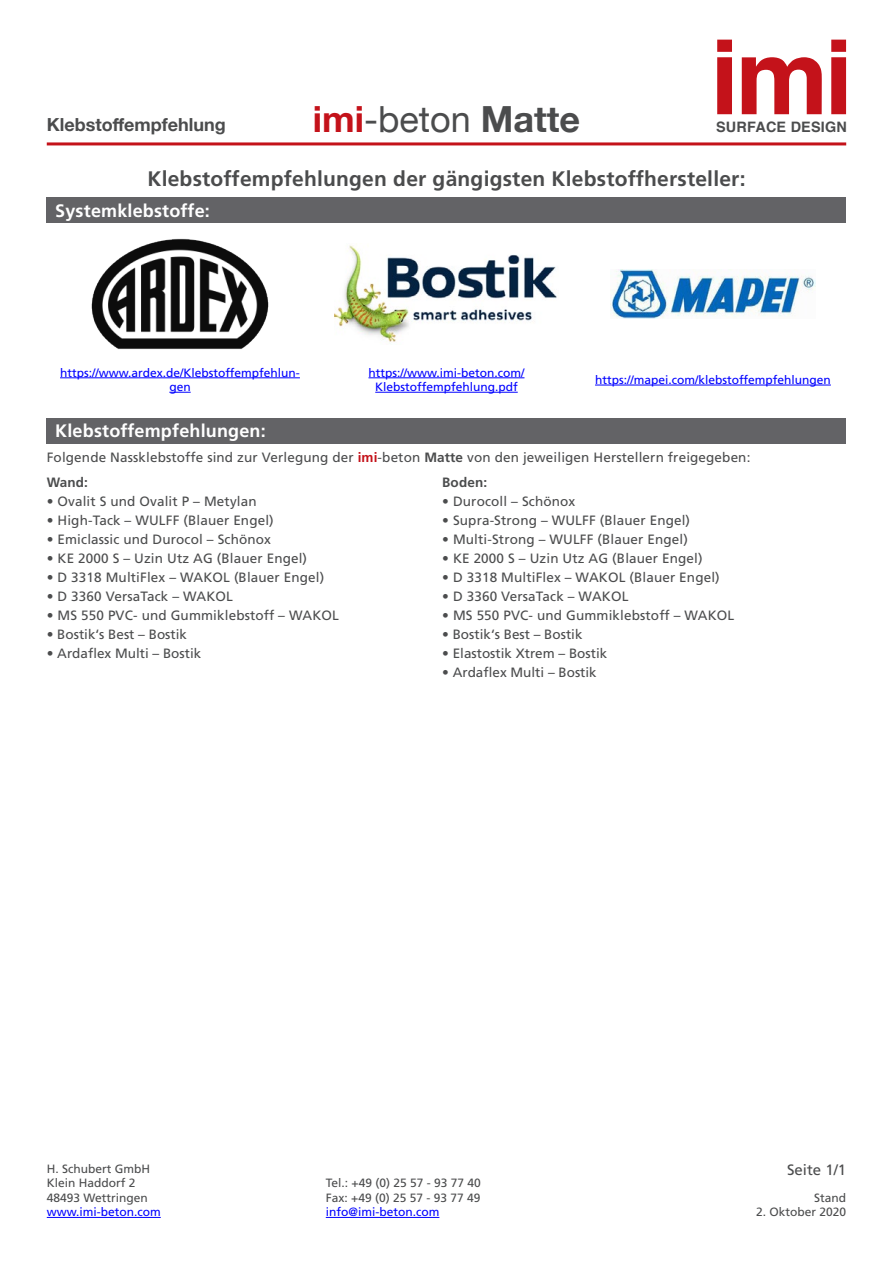
<style>
.page{position:relative;width:893px;height:1263px;background:#fff}
.page>*{position:absolute;margin:0;border:0;box-sizing:border-box;transform-origin:0 0}
.t1{font:36px "Helvetica Neue";color:#4b4c4d}
.t2{font:700 21px "Frutiger";letter-spacing:.01em;color:#4b4c4d}
.t3{font:700 18px "Frutiger";letter-spacing:.01em;color:#fff}
.t4{font:700 18px "Helvetica Neue";color:#4b4c4d}
.t5{font:15px "Frutiger";color:#4b4c4d}
.t6{font:700 14.4px "Helvetica";letter-spacing:.015em;color:#4b4c4d}
.t7{font:13.5px/25px "Frutiger";letter-spacing:.01em;color:#4b4c4d}
.t8{font:700 13.5px "Frutiger";letter-spacing:.01em;color:#4b4c4d}
.t9{font:12px/14.4px "Frutiger";color:#00f;text-align:center}
.t10{font:12px/14.4px "Frutiger";color:#4b4c4d}
.s1{font-weight:700;color:#c4121a}
.s2{font-weight:700}
.s3{font-style:inherit}
</style>
<div class="page">
<hr style="left:47px;top:1217px;width:114px;height:1px;background:#00f">
<hr style="left:326px;top:1217px;width:113px;height:1px;background:#00f">
<svg style="left:717px;top:40px;width:15px;height:74px"></svg>
<svg style="left:742px;top:57px;width:80px;height:57px"></svg>
<svg style="left:831px;top:40px;width:15px;height:74px"></svg>
<hr style="left:47px;top:142px;width:799px;height:3px;background:#c4121a">
<div style="left:47px;top:198px;width:799px;height:25px;background:#636366"></div>
<div style="left:47px;top:418px;width:799px;height:25px;background:#636366"></div>
<img style="left:91px;top:238px;width:178px;height:112px">
<img style="left:334px;top:245px;width:223px;height:98px">
<img style="left:611px;top:270px;width:204px;height:48px">
<hr style="left:60px;top:377px;width:240px;height:1px;background:#00f">
<svg style="left:169px;top:392px;width:22px;height:1px"></svg>
<hr style="left:368px;top:377px;width:156px;height:1px;background:#00f">
<hr style="left:375px;top:392px;width:143px;height:1px;background:#00f">
<hr style="left:595px;top:385px;width:236px;height:1px;background:#00f">
<h1 class="t1" style="left:313px;top:93px;width:269px"><span class="s1">imi</span>-beton <span class="s2">Matte</span></h1>
<h3 class="t4" style="left:47px;top:111px;width:181px">Klebstoffempfehlung</h3>
<p class="t6" style="left:716px;top:115px;width:132px">SURFACE DESIGN</p>
<h2 class="t2" style="left:147px;top:167px;width:599px">Klebstoffempfehlungen der gängigsten Klebstoffhersteller:</h2>
<h3 class="t3" style="left:55px;top:200px;width:156px">Systemklebstoffe:</h3>
<p class="t9" style="left:60px;top:365px;width:241px">https://www.ardex.de/Klebstoffempfehlun&shy;gen</p>
<p class="t9" style="left:368px;top:365px;width:158px">https://www.imi-beton.com/<br>Klebstoffempfehlung.pdf</p>
<p class="t9" style="left:595px;top:372px;width:237px">https://mapei.com/klebstoffempfehlungen</p>
<h3 class="t3" style="left:55px;top:420px;width:212px">Klebstoffempfehlungen:</h3>
<p class="t7" style="left:47px;top:445px;width:705px">Folgende Nassklebstoffe sind zur Verlegung der <span class="s1">imi</span>-beton <span class="s2">Matte</span> von den jeweiligen Herstellern freigegeben:<br><span class="s2">Wand:</span></p>
<p class="t8" style="left:442px;top:474px;width:46px">Boden:</p>
<p class="t7" style="left:47px;top:489px;width:211px">• Ovalit S und Ovalit P – Metylan</p>
<p class="t7" style="left:442px;top:489px;width:135px">• Durocoll – Schönox</p>
<p class="t7" style="left:47px;top:508px;width:228px">• High-Tack – WULFF (Blauer Engel)</p>
<p class="t7" style="left:442px;top:508px;width:249px">• Supra-Strong – WULFF (Blauer Engel)</p>
<p class="t7" style="left:47px;top:527px;width:226px">• Emiclassic und Durocol – Schönox</p>
<p class="t7" style="left:442px;top:527px;width:247px">• Multi-Strong – WULFF (Blauer Engel)</p>
<p class="t7" style="left:47px;top:546px;width:262px">• KE 2000 S – Uzin Utz AG (Blauer Engel)</p>
<p class="t7" style="left:442px;top:546px;width:262px">• KE 2000 S – Uzin Utz AG (Blauer Engel)</p>
<p class="t7" style="left:47px;top:565px;width:279px">• D 3318 MultiFlex – WAKOL (Blauer Engel)</p>
<p class="t7" style="left:442px;top:565px;width:279px">• D 3318 MultiFlex – WAKOL (Blauer Engel)</p>
<p class="t7" style="left:47px;top:584px;width:188px">• D 3360 VersaTack – WAKOL</p>
<p class="t7" style="left:442px;top:584px;width:188px">• D 3360 VersaTack – WAKOL</p>
<p class="t7" style="left:47px;top:603px;width:294px">• MS 550 PVC- und Gummiklebstoff – WAKOL</p>
<p class="t7" style="left:442px;top:603px;width:294px">• MS 550 PVC- und Gummiklebstoff – WAKOL</p>
<p class="t7" style="left:47px;top:622px;width:142px"><span class="s3">•</span> Bostik‘s Best – Bostik</p>
<p class="t7" style="left:442px;top:622px;width:142px"><span class="s3">•</span> Bostik‘s Best – Bostik</p>
<p class="t7" style="left:47px;top:641px;width:156px">• Ardaflex Multi – Bostik</p>
<p class="t7" style="left:442px;top:641px;width:167px"><span class="s3">•</span> Elastostik Xtrem – Bostik</p>
<p class="t7" style="left:442px;top:660px;width:156px">• Ardaflex Multi – Bostik</p>
<p class="t10" style="left:47px;top:1161px;width:105px">H. Schubert GmbH</p>
<p class="t5" style="left:787px;top:1160px;width:61px">Seite 1/1</p>
<p class="t10" style="left:47px;top:1176px;width:103px">Klein Haddorf 2<br>48493 Wettringen</p>
<p class="t9" style="left:47px;top:1205px;width:115px">www.imi-beton.com</p>
<p class="t10" style="left:326px;top:1176px;width:157px">Tel.: +49 (0) 25 57 - 93 77 40<br>Fax: +49 (0) 25 57 - 93 77 49</p>
<p class="t9" style="left:326px;top:1205px;width:115px">info@imi-beton.com</p>
<p class="t10" style="left:814px;top:1190px;width:34px">Stand</p>
<p class="t10" style="left:756px;top:1205px;width:92px">2. Oktober 2020</p>
</div>
